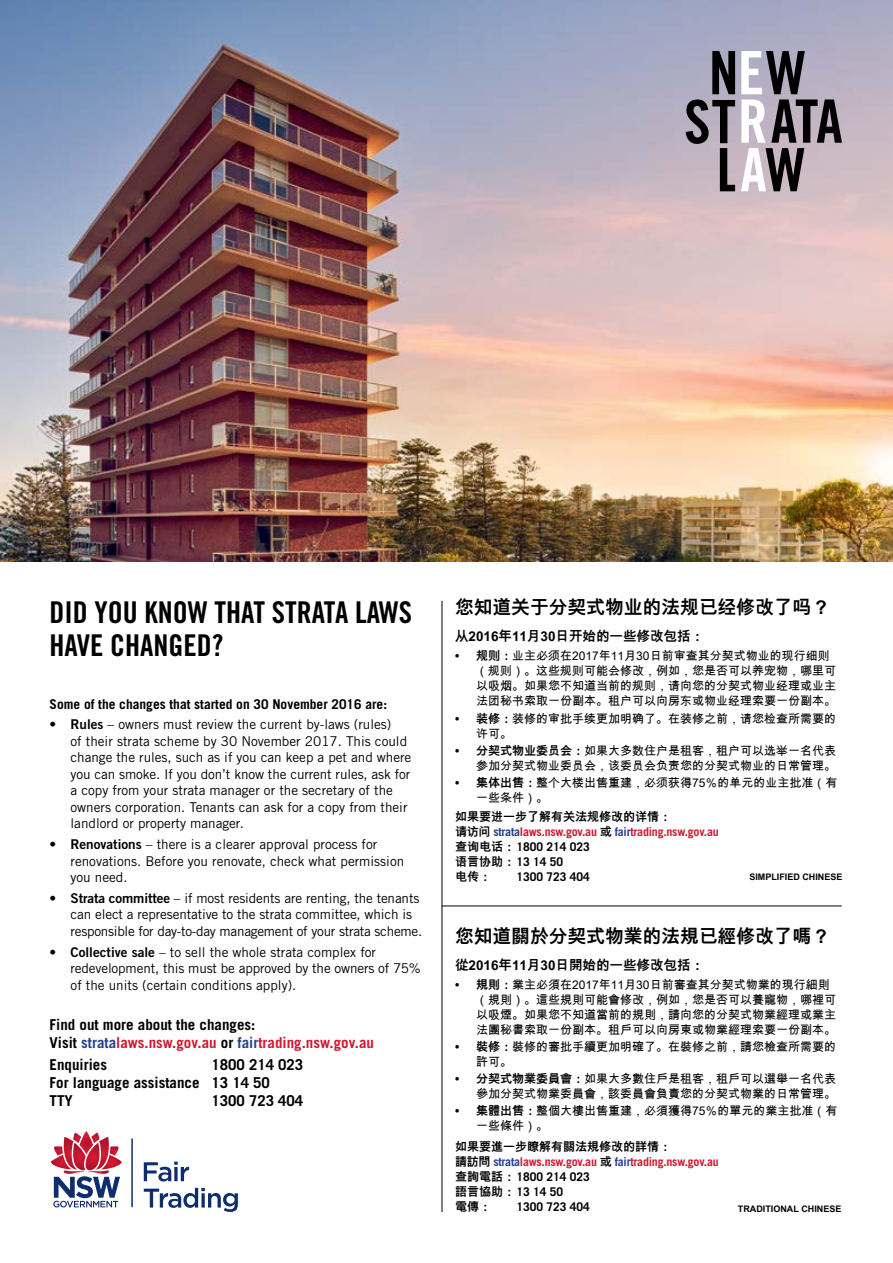
<style>
.page{position:relative;width:893px;height:1263px;background:#fff}
.page>*{position:absolute;margin:0;border:0;box-sizing:border-box;transform-origin:0 0}
.t1{font:30px/33px "Trade Gothic LT Std Bd Cn 20";color:#000}
.t2{font:700 18.75px "Arial Unicode MS";color:#000}
.t3{font:700 15px/18px "Trade Gothic LT Std";color:#000}
.t4{font:13.5px/16.5px "Trade Gothic LT Std";color:#000}
.t5{font:700 13.5px "Trade Gothic LT Std";color:#000}
.t6{font:700 13.5px "Arial Unicode MS";color:#000}
.t7{font:12px/15px "Arial Unicode MS";color:#000}
.t8{font:700 12px/15px "Trade Gothic LT Std";letter-spacing:-.02em;color:#d01830}
.t9{font:700 12px "Arial Unicode MS";color:#000}
.t10{font:700 12px "Trade Gothic LT Std";color:#000}
.t11{font:700 9px "Arial Unicode MS";color:#000}
.s1{font-family:"Trade Gothic LT Std Bd 2"}
.s2{color:#25408f}
.s3{color:#d01830}
.s4{font-weight:700}
.s5{font-family:"Arial Unicode MS";color:#000}
.s6{color:#000}
</style>
<div class="page">
<hr style="left:131px;top:1139px;width:2px;height:67px;background:#0d2d6c">
<svg style="left:51px;top:1131px;width:71px;height:76px"></svg>
<svg style="left:144px;top:1161px;width:45px;height:20px"></svg>
<svg style="left:144px;top:1188px;width:94px;height:24px"></svg>
<hr style="left:442px;top:601px;width:1px;height:611px;background:#000">
<hr style="left:442px;top:906px;width:400px;height:1px;background:#000">
<img style="left:0;top:0;width:893px;height:561px">
<svg style="left:741px;top:51px;width:101px;height:140px"></svg>
<svg style="left:686px;top:51px;width:49px;height:140px"></svg>
<h1 class="t1" style="left:50px;top:595px;width:364px">DID YOU KNOW THAT STRATA LAWS<br>HAVE CHANGED?</h1>
<p class="t5" style="left:50px;top:696px;width:339px">Some of the changes that started on 30 November 2016 are:</p>
<p class="t4" style="left:71px;top:716px;width:342px;text-indent:-21px">• <span class="s1">Rules</span> – owners must review the current by-laws (rules)<br>of their strata scheme by 30 November 2017. This could change the rules, such as if you can keep a pet and where you can smoke. If you don’t know the current rules, ask for a copy from your strata manager or the secretary of the owners corporation. Tenants can ask for a copy from their landlord or property manager.</p>
<p class="t4" style="left:71px;top:836px;width:335px;text-indent:-21px">• <span class="s1">Renovations</span> – there is a clearer approval process for renovations. Before you renovate, check what permission you need.</p>
<p class="t4" style="left:71px;top:890px;width:353px;text-indent:-21px">• <span class="s1">Strata committee</span> – if most residents are renting, the tenants can elect a representative to the strata committee, which is responsible for day-to-day management of your strata scheme.</p>
<p class="t4" style="left:71px;top:943px;width:352px;text-indent:-21px">• <span class="s1">Collective sale</span> – to sell the whole strata complex for redevelopment, this must be approved by the owners of 75% of the units (certain conditions apply).</p>
<p class="t3" style="left:50px;top:1015px;width:326px">Find out more about the changes:<br>Visit <span class="s2">strata</span><span class="s3">laws.nsw.gov.au</span> or <span class="s2">fair</span><span class="s3">trading.nsw.gov.au</span></p>
<p class="t3" style="left:50px;top:1055px;width:59px">Enquiries</p>
<p class="t3" style="left:50px;top:1055px;width:255px;text-indent:162px">1800 214 023<br>For language assistance 13 14 50<br>TTY</p>
<p class="t3" style="left:212px;top:1091px;width:93px">1300 723 404</p>
<h2 class="t2" style="left:455px;top:594px;width:377px">您知道关于分契式物业的法规已经修改了吗？</h2>
<p class="t6" style="left:455px;top:626px;width:251px">从2016年11月30日开始的一些修改包括：</p>
<p class="t7" style="left:476px;top:648px;width:361px;text-indent:-21px"><span class="s4">• 规则：</span>业主必须在2017年11月30日前审查其分契式物业的现行细则（规则）。这些规则可能会修改，例如，您是否可以养宠物，哪里可以吸烟。如果您不知道当前的规则，请向您的分契式物业经理或业主法团秘书索取一份副本。租户可以向房东或物业经理索要一份副本。</p>
<p class="t7" style="left:476px;top:710px;width:361px;text-indent:-21px"><span class="s4">• 装修：</span>装修的审批手续更加明确了。在装修之前，请您检查所需要的许可。</p>
<p class="t7" style="left:455px;top:743px;width:383px;text-align:right"><span class="s4">• 分契式物业委员会：</span>如果大多数住户是租客，租户可以选举一名代表参加分契式物业委员会，该委员会负责您的分契式物业的日常管理。</p>
<p class="t7" style="left:476px;top:775px;width:363px;text-indent:-21px"><span class="s4">• 集体出售：</span>整个大楼出售重建，必须获得75％的单元的业主批准（有一些条件）。</p>
<p class="t9" style="left:455px;top:808px;width:217px">如果要进一步了解有关法规修改的详情：</p>
<p class="t8" style="left:455px;top:824px;width:265px"><span class="s5">请访问</span> <span class="s2">strata</span>laws.nsw.gov.au <span class="s5">或</span> <span class="s2">fair</span>trading.nsw.gov.au<span class="s5">查询电话：</span><span class="s6">1800 214 023<br></span><span class="s5">语言协助：</span><span class="s6">13 14 50</span></p>
<p class="t9" style="left:455px;top:868px;width:37px">电传：</p>
<p class="t10" style="left:516px;top:869px;width:75px">1300 723 404</p>
<p class="t11" style="left:749px;top:870px;width:95px">SIMPLIFIED CHINESE</p>
<h2 class="t2" style="left:455px;top:922px;width:377px">您知道關於分契式物業的法規已經修改了嗎？</h2>
<p class="t6" style="left:455px;top:955px;width:251px">從2016年11月30日開始的一些修改包括：</p>
<p class="t7" style="left:476px;top:977px;width:361px;text-indent:-21px"><span class="s4">• 規則：</span>業主必須在2017年11月30日前審查其分契式物業的現行細則（規則）。這些規則可能會修改，例如，您是否可以養寵物，哪裡可以吸煙。如果您不知道當前的規則，請向您的分契式物業經理或業主法團秘書索取一份副本。租戶可以向房東或物業經理索要一份副本。</p>
<p class="t7" style="left:476px;top:1039px;width:361px;text-indent:-21px"><span class="s4">• 裝修：</span>裝修的審批手續更加明確了。在裝修之前，請您檢查所需要的許可。</p>
<p class="t7" style="left:455px;top:1071px;width:383px;text-align:right"><span class="s4">• 分契式物業委員會：</span>如果大多數住戶是租客，租戶可以選舉一名代表參加分契式物業委員會，該委員會負責您的分契式物業的日常管理。</p>
<p class="t7" style="left:476px;top:1103px;width:363px;text-indent:-21px"><span class="s4">• 集體出售：</span>整個大樓出售重建，必須獲得75％的單元的業主批准（有一些條件）。</p>
<p class="t9" style="left:455px;top:1138px;width:217px">如果要進一步瞭解有關法規修改的詳情：</p>
<p class="t8" style="left:455px;top:1154px;width:265px"><span class="s5">請訪問</span> <span class="s2">strata</span>laws.nsw.gov.au <span class="s5">或</span> <span class="s2">fair</span>trading.nsw.gov.au<span class="s5">查詢電話：</span><span class="s6">1800 214 023<br></span><span class="s5">語言協助：</span><span class="s6">13 14 50</span></p>
<p class="t9" style="left:455px;top:1198px;width:37px">電傳：</p>
<p class="t10" style="left:516px;top:1199px;width:75px">1300 723 404</p>
<p class="t11" style="left:738px;top:1202px;width:105px">TRADITIONAL CHINESE</p>
</div>
